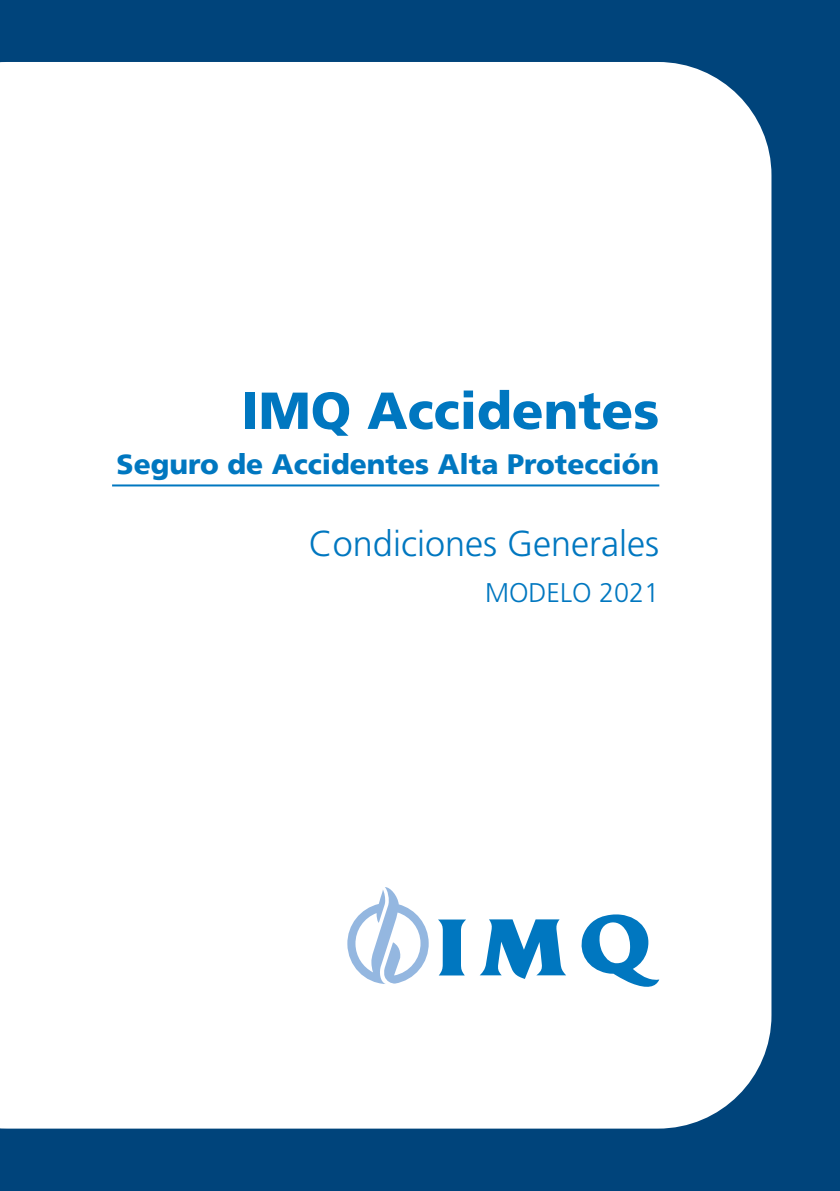
<style>
.page{position:relative;width:840px;height:1191px;background:#fff}
.page>*{position:absolute;margin:0;border:0;box-sizing:border-box;transform-origin:0 0}
.texto_azul{font:900 52px "Frutiger LT";color:#0077c0}
.t1{font:300 36px "Frutiger";color:#0077c0}
.texto_azul-2{font:900 28px "Frutiger LT";color:#0077c0}
.t2{font:300 27px "Frutiger";color:#0077c0}
</style>
<div class="page">
<div style="left:0;top:0;width:839px;height:1191px;background:#00447b"></div>
<div style="left:0;top:62px;width:771px;height:1066px;background:#fff"></div>
<svg style="left:347px;top:887px;width:82px;height:97px;background:#d6e3f3"></svg>
<svg style="left:578px;top:914px;width:81px;height:75px;background:#95c6e4"></svg>
<svg style="left:437px;top:919px;width:29px;height:56px;background:#57a5d5"></svg>
<svg style="left:479px;top:919px;width:87px;height:60px;background:#67aed9"></svg>
<hr style="left:112px;top:484px;width:547px;height:2px;background:#0077c0">
<p class="texto_azul" style="left:241px;top:379px;width:419px">IMQ Accidentes</p>
<p class="texto_azul-2" style="left:116px;top:447px;width:544px">Seguro de Accidentes Alta Protección</p>
<p class="t1" style="left:309px;top:523px;width:352px">Condiciones Generales</p>
<p class="t2" style="left:485px;top:577px;width:176px">MODELO 2021</p>
</div>
